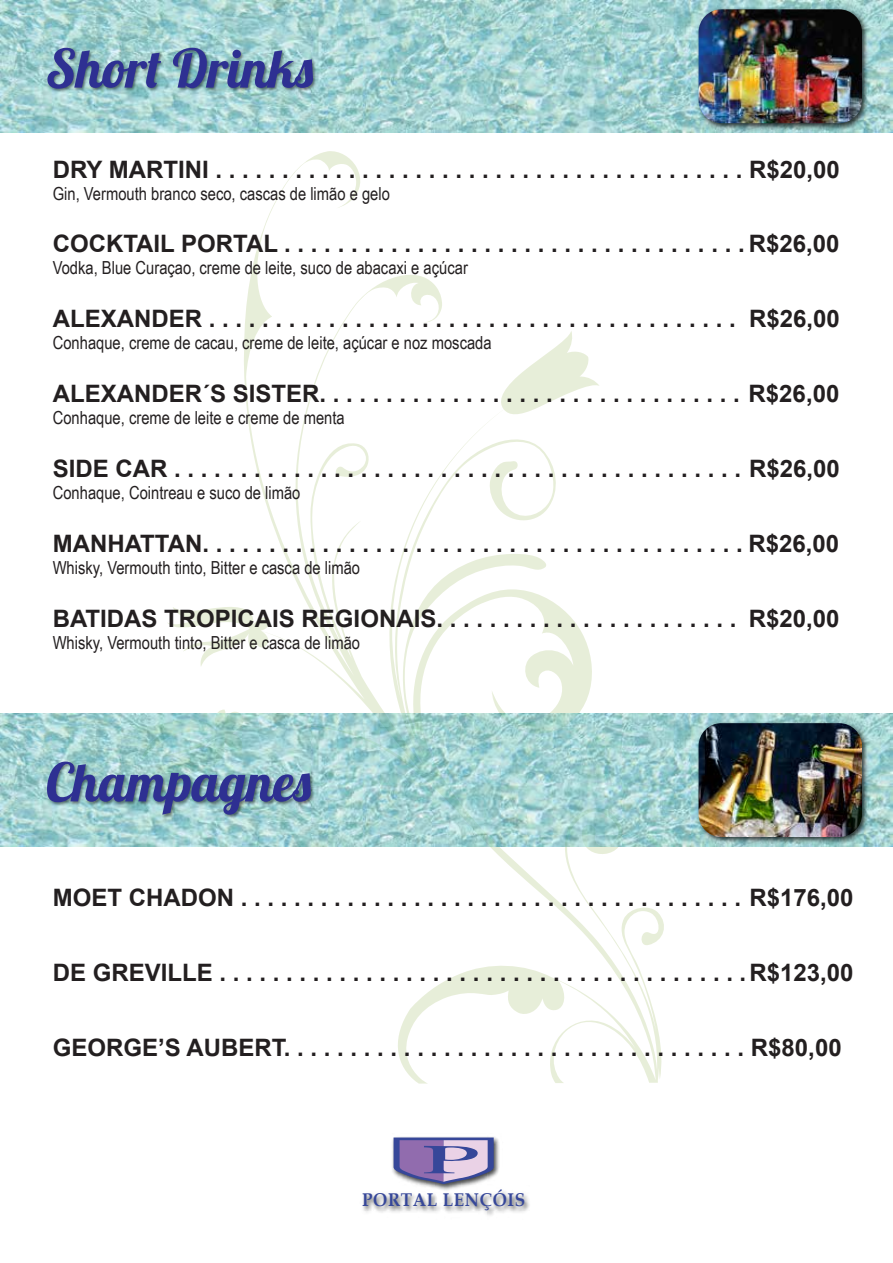
<style>
.page{position:relative;width:893px;height:1263px;background:#fff}
.page>*{position:absolute;margin:0;border:0;box-sizing:border-box;transform-origin:0 0}
.t1{font:53.1px "Lobster 1.4";color:#2e3092}
.t2{font:700 24px "Arial";color:#231f20}
.t3{font:700 18.45px "Book Antiqua";letter-spacing:.04em;color:#364799;scale:.92 1}
.t4{font:18px "Arial Narrow";color:#231f20}
</style>
<div class="page">
<svg style="left:130px;top:151px;width:534px;height:932px"></svg>
<img style="left:363px;top:1136px;width:167px;height:80px">
<svg style="left:394px;top:1137px;width:100px;height:47px;background:#9488b8"></svg>
<img style="left:0;top:0;width:893px;height:133px">
<img style="left:43px;top:38px;width:275px;height:68px">
<img style="left:694px;top:5px;width:177px;height:127px">
<img style="left:699px;top:9px;width:163px;height:114px">
<img style="left:0;top:714px;width:893px;height:132px">
<img style="left:43px;top:752px;width:273px;height:68px">
<img style="left:694px;top:719px;width:177px;height:127px">
<img style="left:699px;top:723px;width:163px;height:114px">
<h1 class="t1" style="left:46px;top:34px;width:269px">Short Drinks</h1>
<p class="t2" style="left:53px;top:153px;width:789px">DRY MARTINI . . . . . . . . . . . . . . . . . . . . . . . . . . . . . . . . . . . . . . . . R$20,00</p>
<p class="t4" style="left:53px;top:180px;width:339px">Gin, Vermouth branco seco, cascas de limão e gelo</p>
<p class="t2" style="left:53px;top:227px;width:788px">COCKTAIL PORTAL . . . . . . . . . . . . . . . . . . . . . . . . . . . . . . . . . . . R$26,00</p>
<p class="t4" style="left:53px;top:254px;width:417px">Vodka, Blue Curaçao, creme de leite, suco de abacaxi e açúcar</p>
<p class="t2" style="left:53px;top:302px;width:789px">ALEXANDER . . . . . . . . . . . . . . . . . . . . . . . . . . . . . . . . . . . . . . . . R$26,00</p>
<p class="t4" style="left:53px;top:329px;width:440px">Conhaque, creme de cacau, creme de leite, açúcar e noz moscada</p>
<p class="t2" style="left:53px;top:377px;width:788px">ALEXANDER´S SISTER. . . . . . . . . . . . . . . . . . . . . . . . . . . . . . . . R$26,00</p>
<p class="t4" style="left:53px;top:404px;width:294px">Conhaque, creme de leite e creme de menta</p>
<p class="t2" style="left:53px;top:452px;width:788px">SIDE CAR . . . . . . . . . . . . . . . . . . . . . . . . . . . . . . . . . . . . . . . . . . . R$26,00</p>
<p class="t4" style="left:53px;top:479px;width:249px">Conhaque, Cointreau e suco de limão</p>
<p class="t2" style="left:53px;top:527px;width:788px">MANHATTAN. . . . . . . . . . . . . . . . . . . . . . . . . . . . . . . . . . . . . . . . . R$26,00</p>
<p class="t4" style="left:53px;top:554px;width:309px">Whisky, Vermouth tinto, Bitter e casca de limão</p>
<p class="t2" style="left:53px;top:602px;width:788px">BATIDAS TROPICAIS REGIONAIS. . . . . . . . . . . . . . . . . . . . . . . R$20,00</p>
<p class="t4" style="left:53px;top:629px;width:309px">Whisky, Vermouth tinto, Bitter e casca de limão</p>
<h1 class="t1" style="left:46px;top:748px;width:266px">Champagnes</h1>
<p class="t2" style="left:53px;top:880px;width:802px">MOET CHADON . . . . . . . . . . . . . . . . . . . . . . . . . . . . . . . . . . . . . . R$176,00</p>
<p class="t2" style="left:53px;top:955px;width:802px">DE GREVILLE . . . . . . . . . . . . . . . . . . . . . . . . . . . . . . . . . . . . . . . .R$123,00</p>
<p class="t2" style="left:53px;top:1030px;width:790px">GEORGE’S AUBERT. . . . . . . . . . . . . . . . . . . . . . . . . . . . . . . . . . . R$80,00</p>
<p class="t3" style="left:362px;top:1187px;width:179px">PORTAL LENÇÓIS</p>
</div>
